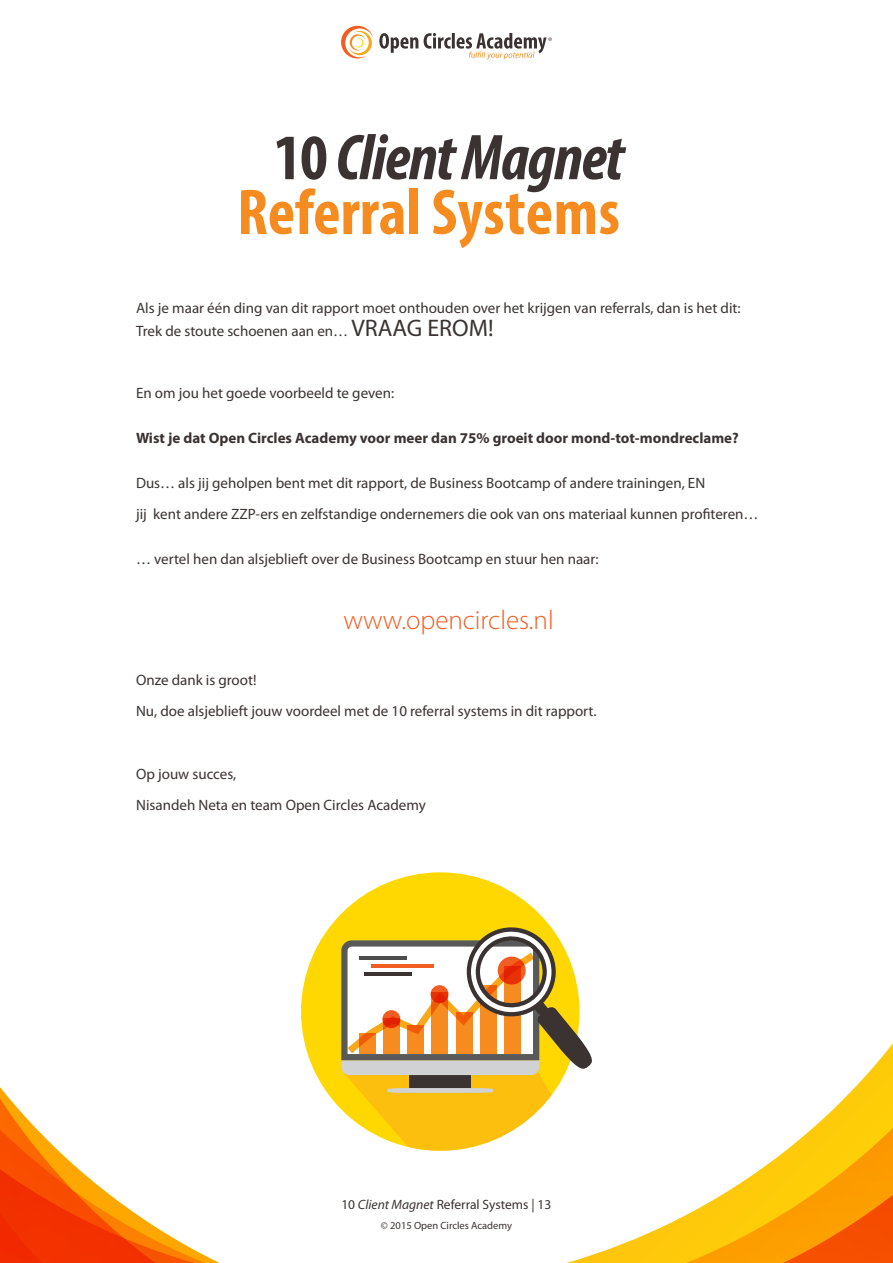
<style>
.page{position:relative;width:893px;height:1263px;background:#fff}
.page>*{position:absolute;margin:0;border:0;box-sizing:border-box;transform-origin:0 0}
.t1{font:700 condensed 65.25px/54.8px "Myriad Pro";color:#f68b1f;text-align:center}
.tussenkop{font:300 27px "Myriad Pro";color:#f25d21}
.body{font:15px/22.5px "Myriad Pro";color:#3a3331}
.body-2{font:700 15px "Myriad Pro";color:#3a3331}
.t2{font:13.5px "Myriad Pro";color:#3a3331}
.t3{font:10.5px "Myriad Pro";color:#3a3331}
.s1{color:#3a3331}
.s2{font-style:italic;color:#3a3331}
.s3{font-size:24px}
.s4{font-style:italic}
</style>
<div class="page">
<svg style="left:0;top:1038px;width:893px;height:225px"></svg>
<svg style="left:341px;top:26px;width:32px;height:32px"></svg>
<svg style="left:379px;top:33px;width:173px;height:27px"></svg>
<div style="left:301px;top:872px;width:278px;height:279px;background:#ffd801;border-radius:50%"></div>
<svg style="left:341px;top:921px;width:255px;height:230px"></svg>
<svg style="left:382px;top:1010px;width:18px;height:18px"></svg>
<svg style="left:430px;top:985px;width:19px;height:18px"></svg>
<svg style="left:498px;top:956px;width:28px;height:28px"></svg>
<p class="t1" style="left:237px;top:129px;width:388px"><span class="s1">10</span> <span class="s2">Client Magnet<br></span>Referral Systems</p>
<p class="body" style="left:136px;top:297px;width:606px">Als je maar één ding van dit rapport moet onthouden over het krijgen van referrals, dan is het dit:<br>Trek de stoute schoenen aan en… <span class="s3">VRAAG EROM!</span></p>
<p class="body" style="left:136px;top:382px;width:260px">En om jou het goede voorbeeld te geven:</p>
<p class="body-2" style="left:136px;top:429px;width:604px">Wist je dat Open Circles Academy voor meer dan 75% groeit door mond-tot-mondreclame?</p>
<p class="body" style="left:136px;top:472px;width:571px">Dus… als jij geholpen bent met dit rapport, de Business Bootcamp of andere trainingen, EN</p>
<p class="body" style="left:136px;top:503px;width:624px">jij kent andere ZZP-ers en zelfstandige ondernemers die ook van ons materiaal kunnen profiteren…</p>
<p class="body" style="left:136px;top:548px;width:464px">… vertel hen dan alsjeblieft over de Business Bootcamp en stuur hen naar:</p>
<p class="tussenkop" style="left:343px;top:605px;width:212px">www.opencircles.nl</p>
<p class="body" style="left:136px;top:669px;width:122px">Onze dank is groot!</p>
<p class="body" style="left:136px;top:700px;width:462px">Nu, doe alsjeblieft jouw voordeel met de 10 referral systems in dit rapport.</p>
<p class="body" style="left:136px;top:762px;width:102px">Op jouw succes,</p>
<p class="body" style="left:136px;top:793px;width:291px">Nisandeh Neta en team Open Circles Academy</p>
<p class="t2" style="left:342px;top:1197px;width:211px">10 <span class="s4">Client Magnet</span> Referral Systems | 13</p>
<p class="t3" style="left:381px;top:1220px;width:133px">© 2015 Open Circles Academy</p>
</div>
